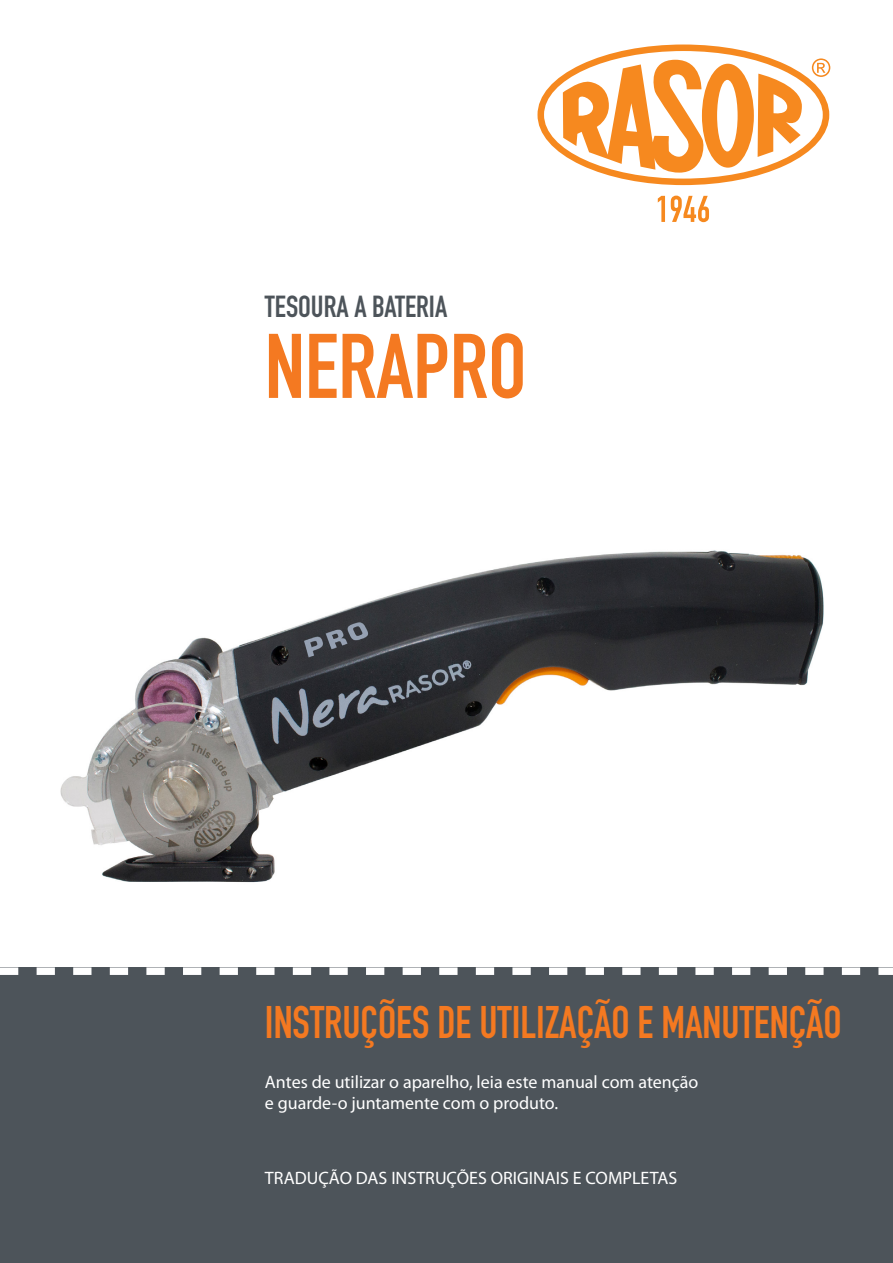
<style>
.page{position:relative;width:893px;height:1263px;background:#fff}
.page>*{position:absolute;margin:0;border:0;box-sizing:border-box;transform-origin:0 0}
.t1{font:700 90px "DIN Condensed";color:#f47921}
.t2{font:700 45px "DIN Condensed";color:#f47921;scale:.95 1}
.t3{font:700 30px "DIN Condensed";color:#4d545a}
.t4{font:18px/21px "Myriad Pro";color:#fff}
</style>
<div class="page">
<div style="left:0;top:968px;width:893px;height:295px;background:#4d545a"></div>
<svg style="left:658px;top:196px;width:7px;height:26px"></svg>
<svg style="left:671px;top:196px;width:38px;height:26px"></svg>
<svg style="left:537px;top:45px;width:293px;height:140px"></svg>
<svg style="left:0;top:967px;width:893px;height:8px"></svg>
<img style="left:60px;top:550px;width:764px;height:333px">
<h3 class="t3" style="left:265px;top:286px;width:184px">TESOURA A BATERIA</h3>
<h1 class="t1" style="left:265px;top:306px;width:263px">NERAPRO</h1>
<h2 class="t2" style="left:265px;top:992px;width:609px">INSTRUÇÕES DE UTILIZAÇÃO E MANUTENÇÃO</h2>
<p class="t4" style="left:265px;top:1072px;width:435px">Antes de utilizar o aparelho, leia este manual com atenção e guarde-o juntamente com o produto.</p>
<p class="t4" style="left:265px;top:1168px;width:414px">TRADUÇÃO DAS INSTRUÇÕES ORIGINAIS E COMPLETAS</p>
</div>
